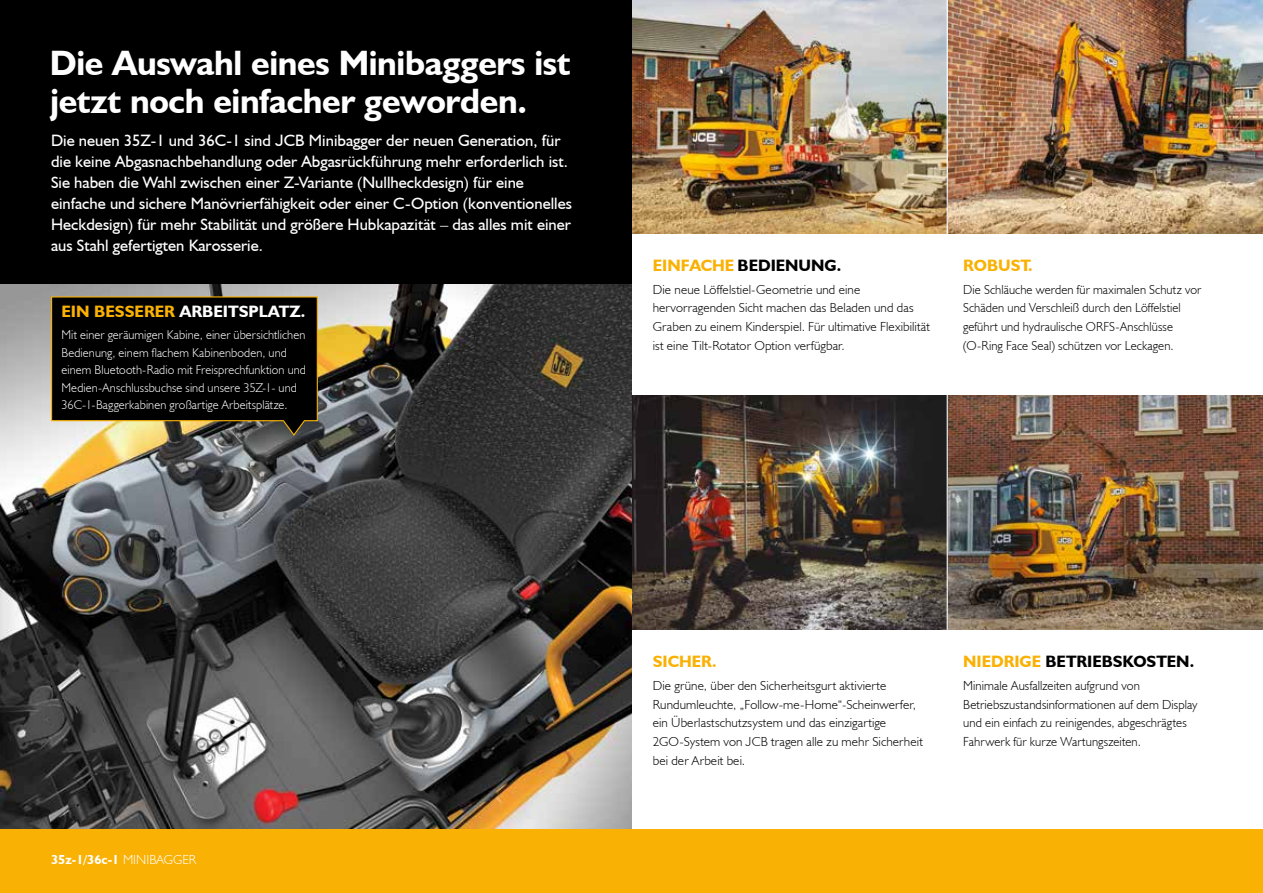
<style>
.page{position:relative;width:1263px;height:893px;background:#fff}
.page>*{position:absolute;margin:0;border:0;box-sizing:border-box;transform-origin:0 0}
.t1{font:700 35.25px/37.5px "JCB Euro";letter-spacing:-.01em;color:#fff}
.t2{font:16.5px/21px "JCB Euro Roman";color:#fff}
.t3{font:700 16.5px "JCB Euro";color:#000}
.t4{font:700 16.5px "JCB Euro";color:#fff}
.t5{font:700 16.5px "JCB Euro";color:#f9b104}
.t6{font:300 13.2px/18.8px "JCB Euro";letter-spacing:.01em;color:#000}
.t7{font:300 13.2px/18.8px "JCB Euro";letter-spacing:.01em;color:#000;scale:.96 1}
.t8{font:700 13.2px "JCB Euro";color:#fff}
.t9{font:300 12.75px/17.5px "JCB Euro";letter-spacing:.01em;color:#fff}
.s1{color:#f9b104}
.s2{font-weight:300}
</style>
<div class="page">
<img style="left:948px;top:0;width:315px;height:234px">
<img style="left:948px;top:395px;width:315px;height:234px">
<img style="left:631px;top:0;width:316px;height:234px">
<img style="left:631px;top:395px;width:316px;height:234px">
<div style="left:0;top:0;width:631px;height:627px;background:#000"></div>
<img style="left:0;top:285px;width:631px;height:544px">
<svg style="left:50px;top:296px;width:268px;height:141px"></svg>
<div style="left:0;top:829px;width:1263px;height:64px;background:#f9b104"></div>
<h1 class="t1" style="left:50px;top:44px;width:522px">Die Auswahl eines Minibaggers ist jetzt noch einfacher geworden.</h1>
<p class="t2" style="left:51px;top:130px;width:522px">Die neuen 35Z‑1 und 36C‑1 sind JCB Minibagger der neuen Generation, für die keine Abgasnachbehandlung oder Abgasrückführung mehr erforderlich ist.<br>Sie haben die Wahl zwischen einer Z‑Variante (Nullheckdesign) für eine einfache und sichere Manövrierfähigkeit oder einer C‑Option (konventionelles Heckdesign) für mehr Stabilität und größere Hubkapazität – das alles mit einer aus Stahl gefertigten Karosserie.</p>
<p class="t4" style="left:61px;top:301px;width:245px"><span class="s1">EIN BESSERER</span> ARBEITSPLATZ.</p>
<p class="t9" style="left:61px;top:326px;width:246px">Mit einer geräumigen Kabine, einer übersichtlichen Bedienung, einem flachem Kabinenboden, und einem Bluetooth-Radio mit Freisprechfunktion und Medien-Anschlussbuchse sind unsere 35Z‑1‑ und 36C‑1-Baggerkabinen großartige Arbeitsplätze.</p>
<p class="t3" style="left:653px;top:255px;width:190px"><span class="s1">EINFACHE</span> BEDIENUNG.</p>
<p class="t6" style="left:653px;top:280px;width:279px">Die neue Löffelstiel-Geometrie und eine hervorragenden Sicht machen das Beladen und das Graben zu einem Kinderspiel. Für ultimative Flexibilität ist eine Tilt-Rotator Option verfügbar.</p>
<p class="t5" style="left:963px;top:255px;width:71px">ROBUST.</p>
<p class="t7" style="left:963px;top:280px;width:250px">Die Schläuche werden für maximalen Schutz vor Schäden und Verschleiß durch den Löffelstiel geführt und hydraulische ORFS-Anschlüsse (O‑Ring Face Seal) schützen vor Leckagen.</p>
<p class="t8" style="left:51px;top:851px;width:147px">35z‑1/36c‑1 <span class="s2">MINIBAGGER</span></p>
<p class="t5" style="left:653px;top:651px;width:65px">SICHER.</p>
<p class="t6" style="left:653px;top:676px;width:272px">Die grüne, über den Sicherheitsgurt aktivierte Rundumleuchte, „Follow‑me‑Home“-Scheinwerfer, ein Überlastschutzsystem und das einzigartige 2GO‑System von JCB tragen alle zu mehr Sicherheit bei der Arbeit bei.</p>
<p class="t3" style="left:963px;top:651px;width:232px"><span class="s1">NIEDRIGE</span> BETRIEBSKOSTEN.</p>
<p class="t6" style="left:963px;top:676px;width:236px">Minimale Ausfallzeiten aufgrund von Betriebszustandsinformationen auf dem Display und ein einfach zu reinigendes, abgeschrägtes Fahrwerk für kurze Wartungszeiten.</p>
</div>
